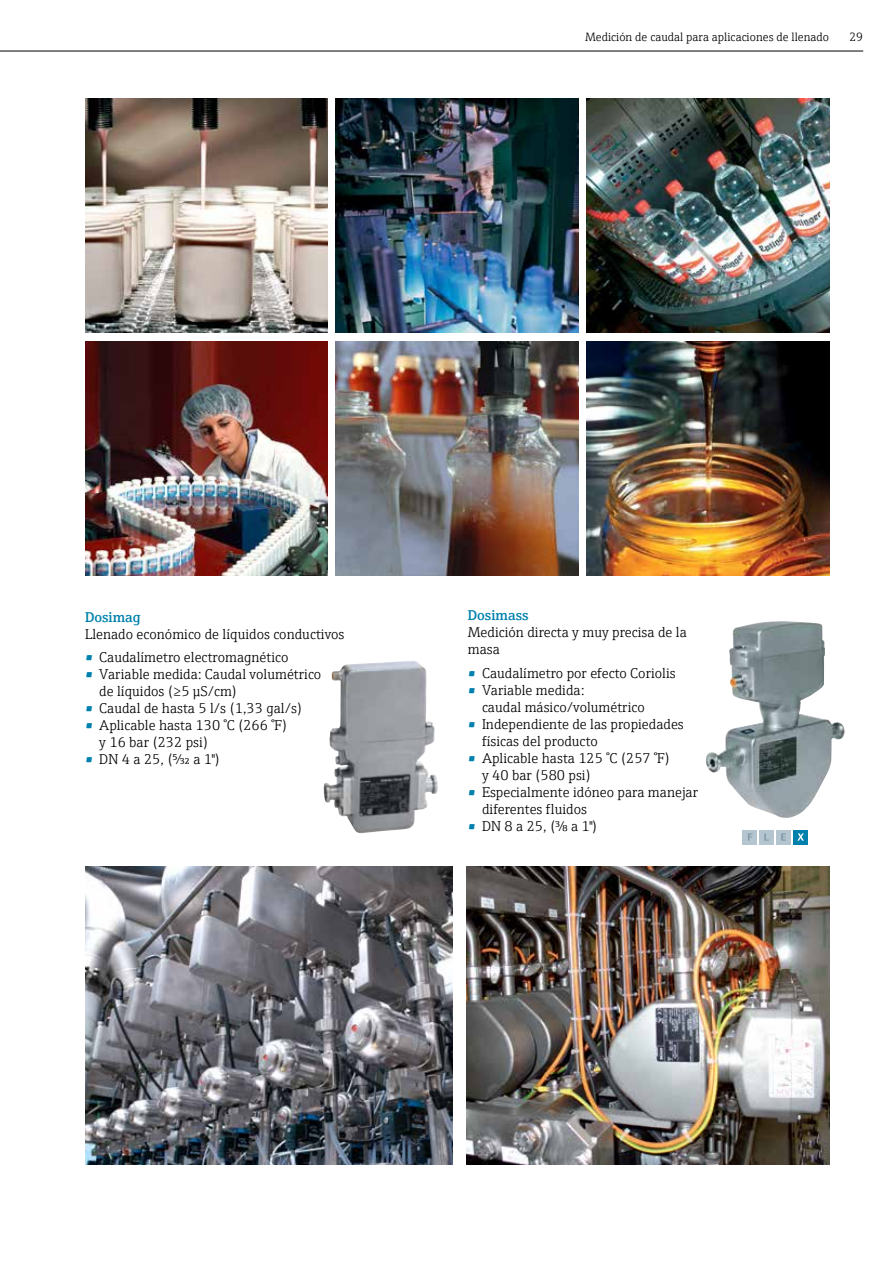
<style>
.page{position:relative;width:893px;height:1263px;background:#fff}
.page>*{position:absolute;margin:0;border:0;box-sizing:border-box;transform-origin:0 0}
.t1{font:300 14.25px/17px "E+H Serif";color:#000}
.t2{font:600 14.25px "E+H Serif";color:#0081ad}
.t3{font:300 12px "E+H Serif";color:#000}
.s1{font-weight:600;color:#0081ad}
</style>
<div class="page">
<img style="left:324px;top:661px;width:90px;height:155px">
<img style="left:85px;top:866px;width:367px;height:298px">
<img style="left:85px;top:99px;width:242px;height:234px">
<img style="left:85px;top:341px;width:242px;height:234px">
<img style="left:336px;top:99px;width:242px;height:234px">
<img style="left:587px;top:99px;width:242px;height:234px">
<img style="left:587px;top:341px;width:242px;height:234px">
<img style="left:336px;top:341px;width:242px;height:234px">
<img style="left:706px;top:621px;width:139px;height:197px">
<img style="left:467px;top:866px;width:362px;height:298px">
<div style="left:742px;top:830px;width:15px;height:14px;background:#b4c5cf"></div>
<svg style="left:748px;top:833px;width:4px;height:8px"></svg>
<div style="left:759px;top:830px;width:15px;height:14px;background:#b4c5cf"></div>
<svg style="left:764px;top:833px;width:5px;height:8px"></svg>
<div style="left:776px;top:830px;width:15px;height:14px;background:#b4c5cf"></div>
<svg style="left:781px;top:833px;width:5px;height:8px"></svg>
<div style="left:793px;top:830px;width:15px;height:14px;background:#0081ad"></div>
<svg style="left:797px;top:833px;width:7px;height:8px"></svg>
<hr style="left:0;top:51px;width:863px;height:1px;background:#000">
<p class="t3" style="left:585px;top:29px;width:246px">Medición de caudal para aplicaciones de llenado</p>
<p class="t3" style="left:849px;top:29px;width:15px">29</p>
<p class="t2" style="left:85px;top:606px;width:57px">Dosimag</p>
<p class="t1" style="left:85px;top:625px;width:261px">Llenado económico de líquidos conductivos</p>
<p class="t1" style="left:85px;top:648px;width:205px"><span class="s1">•</span> Caudalímetro electromagnético</p>
<p class="t1" style="left:99px;top:665px;width:223px;text-indent:-14px"><span class="s1">•</span> Variable medida: Caudal volumétrico de líquidos (≥5 μS/cm)</p>
<p class="t1" style="left:85px;top:699px;width:219px"><span class="s1">•</span> Caudal de hasta 5 l/s (1,33 gal/s)</p>
<p class="t1" style="left:99px;top:716px;width:190px;text-indent:-14px"><span class="s1">•</span> Aplicable hasta 130 °C (266 °F) y 16 bar (232 psi)</p>
<p class="t1" style="left:85px;top:750px;width:136px"><span class="s1">•</span> DN 4 a 25, (5/32 a 1")</p>
<p class="t2" style="left:468px;top:604px;width:62px">Dosimass</p>
<p class="t1" style="left:468px;top:623px;width:221px">Medición directa y muy precisa de la masa</p>
<p class="t1" style="left:468px;top:663px;width:210px"><span class="s1">•</span> Caudalímetro por efecto Coriolis</p>
<p class="t1" style="left:482px;top:680px;width:164px;text-indent:-14px"><span class="s1">•</span> Variable medida:<br>caudal másico/volumétrico</p>
<p class="t1" style="left:482px;top:714px;width:203px;text-indent:-14px"><span class="s1">•</span> Independiente de las propiedades físicas del producto</p>
<p class="t1" style="left:482px;top:748px;width:190px;text-indent:-14px"><span class="s1">•</span> Aplicable hasta 125 °C (257 °F) y 40 bar (580 psi)</p>
<p class="t1" style="left:482px;top:782px;width:218px;text-indent:-14px"><span class="s1">•</span> Especialmente idóneo para manejar diferentes fluidos</p>
<p class="t1" style="left:468px;top:816px;width:131px"><span class="s1">•</span> DN 8 a 25, (3/8 a 1")</p>
</div>
